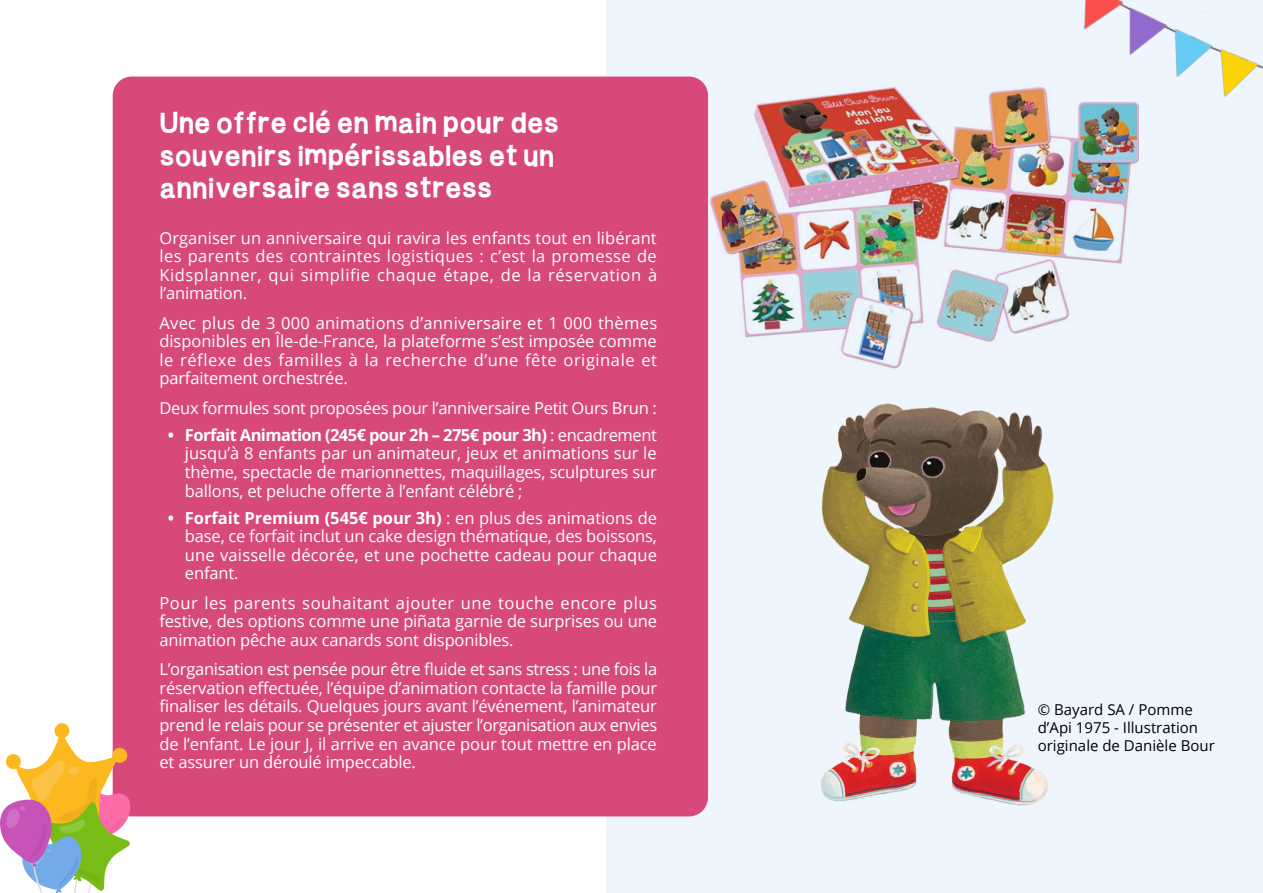
<style>
.page{position:relative;width:1263px;height:893px;background:#fff}
.page>*{position:absolute;margin:0;border:0;box-sizing:border-box;transform-origin:0 0}
.Pages_-_Titre_1{font:27px/32.4px "Burvetica Thick NC";color:#fff}
.Pages_-_Paragraphe{font:16.5px/18.6px "Open Sans";letter-spacing:-.01em;color:#fff;text-align:justify}
.Pages_-_Paragraphe-2{font:15px/18px "Open Sans";color:#000}
.s1{font-weight:700}
</style>
<div class="page">
<div style="left:606px;top:0;width:657px;height:893px;background:#eff5fc"></div>
<img style="left:710px;top:87px;width:429px;height:282px">
<div style="left:113px;top:77px;width:595px;height:739px;background:#d7497b;border-radius:19px"></div>
<img style="left:821px;top:403px;width:233px;height:403px">
<img style="left:1054px;top:0;width:209px;height:121px">
<div style="left:54px;top:723px;width:16px;height:15px;background:#fcb81f;border-radius:50%"></div>
<svg style="left:0;top:735px;width:131px;height:158px"></svg>
<p class="Pages_-_Titre_1" style="left:159px;top:105px;width:401px">Une offre clé en main pour des souvenirs impérissables et un anniversaire sans stress</p>
<p class="Pages_-_Paragraphe" style="left:159px;top:228px;width:499px">Organiser un anniversaire qui ravira les enfants tout en libérant les parents des contraintes logistiques : c’est la promesse de Kidsplanner, qui simplifie chaque étape, de la réservation à l’animation.</p>
<p class="Pages_-_Paragraphe" style="left:159px;top:313px;width:499px">Avec plus de 3 000 animations d’anniversaire et 1 000 thèmes disponibles en Île-de-France, la plateforme s’est imposée comme le réflexe des familles à la recherche d’une fête originale et parfaitement orchestrée.</p>
<p class="Pages_-_Paragraphe" style="left:159px;top:398px;width:499px">Deux formules sont proposées pour l’anniversaire Petit Ours Brun :</p>
<p class="Pages_-_Paragraphe" style="left:185px;top:425px;width:473px;text-indent:-17px"><span class="s1">• Forfait Animation (245€ pour 2h – 275€ pour 3h)</span> : encadrement jusqu’à 8 enfants par un animateur, jeux et animations sur le thème, spectacle de marionnettes, maquillages, sculptures sur ballons, et peluche offerte à l’enfant célébré ;</p>
<p class="Pages_-_Paragraphe" style="left:185px;top:508px;width:474px;text-indent:-17px"><span class="s1">• Forfait Premium (545€ pour 3h)</span> : en plus des animations de base, ce forfait inclut un cake design thématique, des boissons, une vaisselle décorée, et une pochette cadeau pour chaque enfant.</p>
<p class="Pages_-_Paragraphe" style="left:159px;top:593px;width:499px">Pour les parents souhaitant ajouter une touche encore plus festive, des options comme une piñata garnie de surprises ou une animation pêche aux canards sont disponibles.</p>
<p class="Pages_-_Paragraphe" style="left:159px;top:659px;width:499px">L’organisation est pensée pour être fluide et sans stress : une fois la réservation effectuée, l’équipe d’animation contacte la famille pour finaliser les détails. Quelques jours avant l’événement, l’animateur prend le relais pour se présenter et ajuster l’organisation aux envies de l’enfant. Le jour J, il arrive en avance pour tout mettre en place et assurer un déroulé impeccable.</p>
<p class="Pages_-_Paragraphe-2" style="left:1038px;top:701px;width:179px">© Bayard SA / Pomme d’Api 1975 - Illustration originale de Danièle Bour</p>
</div>
